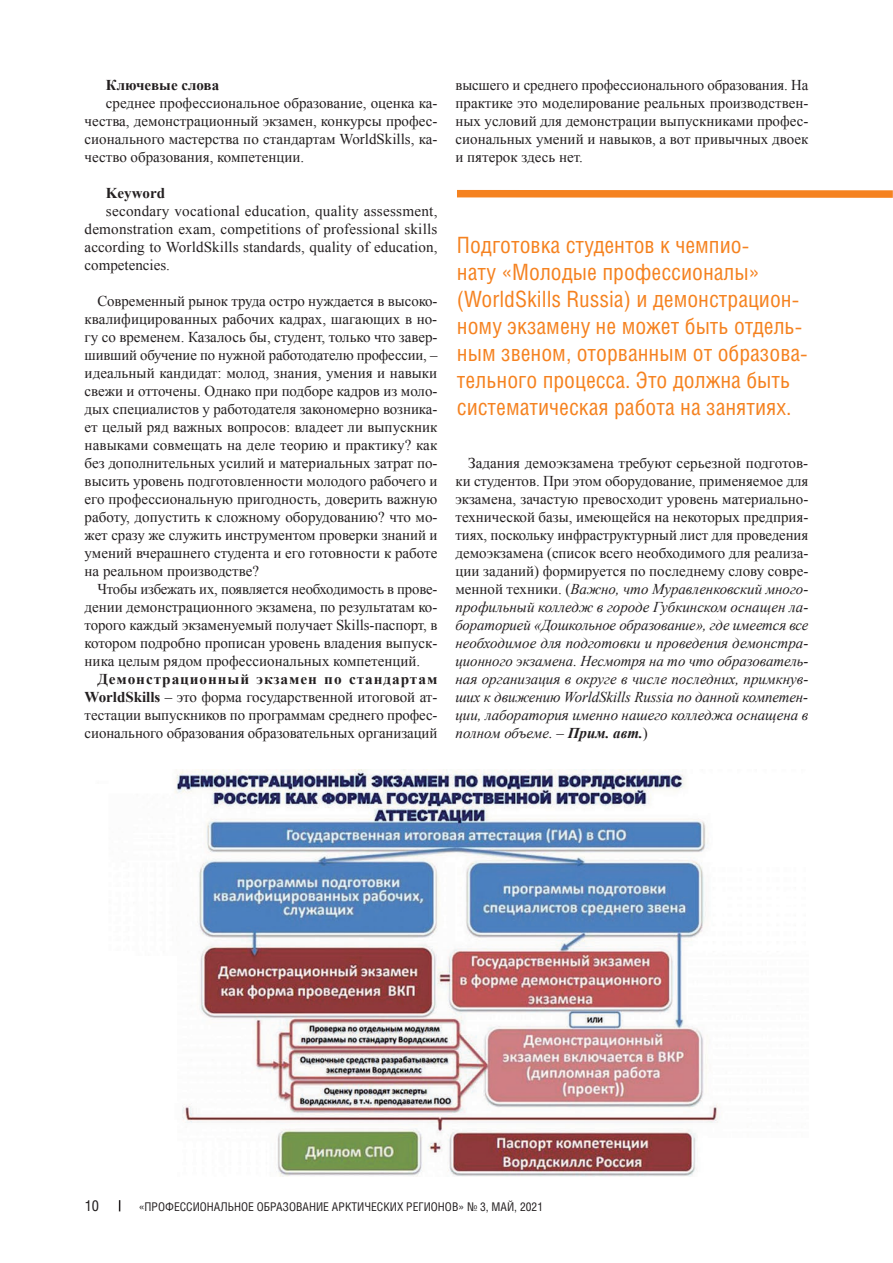
<style>
.page{position:relative;width:893px;height:1263px;background:#fff}
.page>*{position:absolute;margin:0;border:0;box-sizing:border-box;transform-origin:0 0}
.t1{font:22.5px/27px "Helios Cond C";color:#f58220}
.t2{font:15px/18px "Times New Roman";color:#231f20;text-align:justify}
.t3{font:italic 15px/18px "Times New Roman";color:#231f20;text-align:justify}
.t4{font:700 15px "Times New Roman";color:#231f20}
.t5{font:15px "Helios Cond C";color:#231f20}
.t6{font:12px "Helios Cond C";color:#231f20}
.s1{font-weight:700}
.s2{font-style:normal}
</style>
<div class="page">
<div style="left:457px;top:190px;width:436px;height:8px;background:#f58220"></div>
<img style="left:175px;top:769px;width:545px;height:407px">
<p class="t4" style="left:106px;top:75px;width:115px">Ключевые слова</p>
<p class="t2" style="left:85px;top:94px;width:354px;text-indent:21px">среднее профессиональное образование, оценка ка&shy;чества, демонстрационный экзамен, конкурсы профес&shy;сионального мастерства по стандартам WorldSkills, ка&shy;чество образования, компетенции.</p>
<p class="t4" style="left:106px;top:183px;width:61px">Keyword</p>
<p class="t2" style="left:85px;top:202px;width:354px;text-indent:21px">secondary vocational education, quality assessment, demonstration exam, competitions of professional skills according to WorldSkills standards, quality of education, competencies.</p>
<p class="t2" style="left:85px;top:292px;width:354px;text-indent:13px">Современный рынок труда остро нуждается в высоко&shy;квалифицированных рабочих кадрах, шагающих в но&shy;гу со временем. Казалось бы, студент, только что завер&shy;шивший обучение по нужной работодателю профессии, – идеальный кандидат: молод, знания, умения и навыки свежи и отточены. Однако при подборе кадров из моло&shy;дых специалистов у работодателя закономерно возника&shy;ет целый ряд важных вопросов: владеет ли выпускник навыками совмещать на деле теорию и практику? как без дополнительных усилий и материальных затрат по&shy;высить уровень подготовленности молодого рабочего и его профессиональную пригодность, доверить важную работу, допустить к сложному оборудованию? что мо&shy;жет сразу же служить инструментом проверки знаний и умений вчерашнего студента и его готовности к работе на реальном производстве?</p>
<p class="t2" style="left:85px;top:580px;width:354px;text-indent:13px">Чтобы избежать их, появляется необходимость в прове&shy;дении демонстрационного экзамена, по результатам ко&shy;торого каждый экзаменуемый получает Skills-паспорт, в котором подробно прописан уровень владения выпуск&shy;ника целым рядом профессиональных компетенций.</p>
<p class="t2" style="left:85px;top:670px;width:354px;text-indent:13px"><span class="s1">Демонстрационный экзамен по стандартам WorldSkills</span> – это форма государственной итоговой ат&shy;тестации выпускников по программам среднего профес&shy;сионального образования образовательных организаций</p>
<p class="t2" style="left:455px;top:76px;width:354px">высшего и среднего профессионального образования. На практике это моделирование реальных производствен&shy;ных условий для демонстрации выпускниками профес&shy;сиональных умений и навыков, а вот привычных двоек и пятерок здесь нет.</p>
<p class="t1" style="left:457px;top:231px;width:352px">Подготовка студентов к чемпио-<br>нату «Молодые профессионалы» (WorldSkills Russia) и демонстрацион&shy;ному экзамену не может быть отдель&shy;ным звеном, оторванным от образова&shy;тельного процесса. Это должна быть систематическая работа на занятиях.</p>
<p class="t3" style="left:455px;top:454px;width:354px;text-indent:13px"><span class="s2">Задания демоэкзамена требуют серьезной подготов&shy;ки студентов. При этом оборудование, применяемое для экзамена, зачастую превосходит уровень материально&shy;технической базы, имеющейся на некоторых предприя&shy;тиях, поскольку инфраструктурный лист для проведения демоэкзамена (список всего необходимого для реализа&shy;ции заданий) формируется по последнему слову совре&shy;менной техники. (</span>Важно, что Муравленковский много&shy;профильный колледж в городе Губкинском оснащен ла&shy;бораторией «Дошкольное образование», где имеется все необходимое для подготовки и проведения демонстра&shy;ционного экзамена. Несмотря на то что образователь&shy;ная организация в округе в числе последних, примкнув&shy;ших к движению WorldSkills Russia по данной компетен&shy;ции, лаборатория именно нашего колледжа оснащена в полном объеме. <span class="s2">–</span> <span class="s1">Прим. авт.</span><span class="s2">)</span></p>
<p class="t5" style="left:85px;top:1197px;width:16px">10</p>
<p class="t6" style="left:139px;top:1199px;width:406px">«ПРОФЕССИОНАЛЬНОЕ ОБРАЗОВАНИЕ АРКТИЧЕСКИХ РЕГИОНОВ» № 3, МАЙ, 2021</p>
</div>
